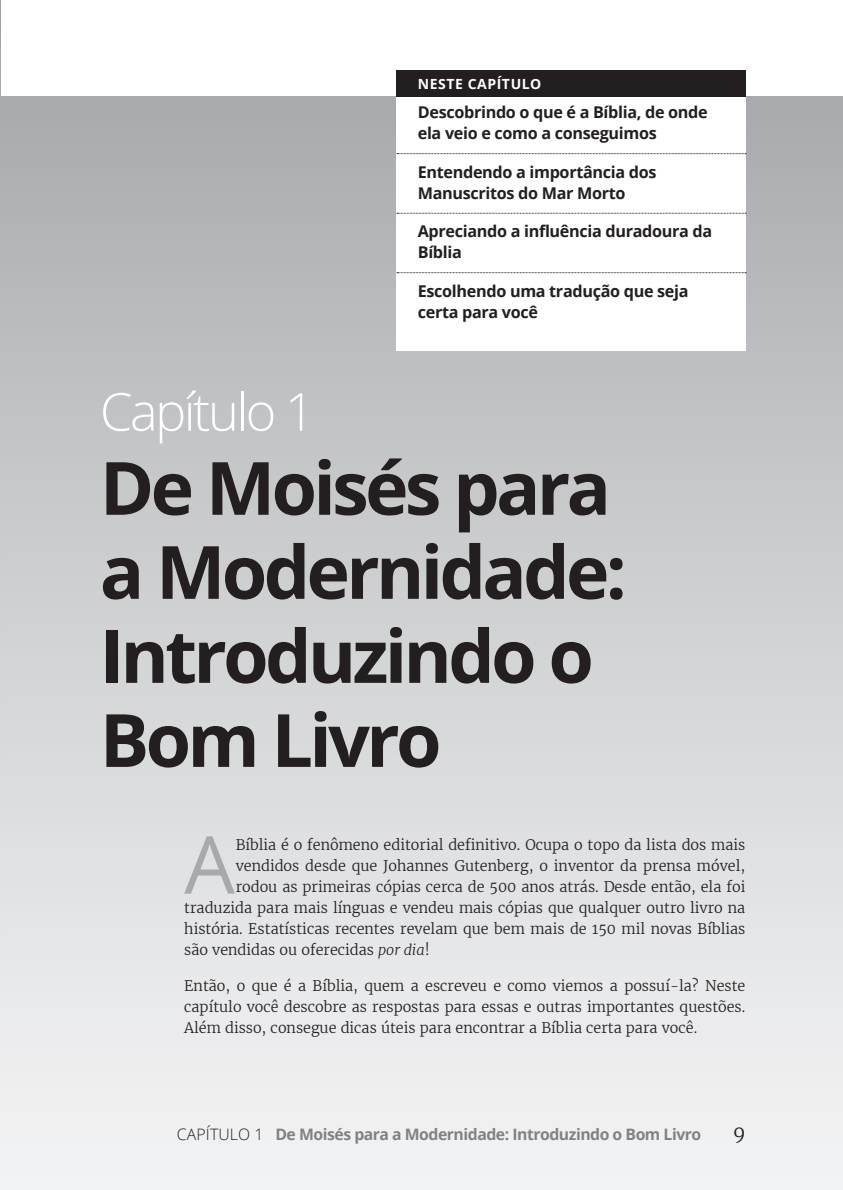
<style>
.page{position:relative;width:843px;height:1190px;background:#fff}
.page>*{position:absolute;margin:0;border:0;box-sizing:border-box;transform-origin:0 0}
.t1{font:79.98px "Open Sans";color:#a8a9ad}
.t2{font:700 73.5px/84px "Open Sans";letter-spacing:-.05em;color:#231f20}
.t3{font:300 52.5px "Open Sans";color:#fff}
.t4{font:300 19.25px "Merriweather";color:#231f20}
.t5{font:700 16.1px/21px "Open Sans";letter-spacing:-.02em;color:#231f20}
.t6{font:700 15.75px "Open Sans";letter-spacing:-.03em;color:#808285}
.t7{font:300 14.35px/21px "Merriweather";color:#231f20;text-align:justify}
.t8{font:700 14px "Open Sans";letter-spacing:.04em;color:#fff}
.s1{font-style:italic}
.s2{font-weight:300;color:#231f20}
</style>
<div class="page">
<div style="left:1px;top:0;width:841px;height:1190px;background:linear-gradient(to bottom,#a5a6aa,#f6f7f8)"></div>
<div style="left:1px;top:0;width:841px;height:96px;background:#fff"></div>
<svg style="left:0;top:1px;width:1px;height:1187px"></svg>
<div style="left:395px;top:96px;width:350px;height:255px;background:#fff"></div>
<svg style="left:397px;top:153px;width:348px;height:1px"></svg>
<svg style="left:397px;top:213px;width:348px;height:1px"></svg>
<svg style="left:397px;top:272px;width:348px;height:1px"></svg>
<div style="left:395px;top:70px;width:350px;height:26px;background:#231f20"></div>
<p class="t8" style="left:417px;top:74px;width:125px">NESTE CAPÍTULO</p>
<p class="t5" style="left:417px;top:102px;width:291px">Descobrindo o que é a Bíblia, de onde ela veio e como a conseguimos</p>
<p class="t5" style="left:417px;top:161px;width:240px">Entendendo a importância dos<br>Manuscritos do Mar Morto</p>
<p class="t5" style="left:417px;top:221px;width:296px">Apreciando a influência duradoura da<br>Bíblia</p>
<p class="t5" style="left:417px;top:280px;width:272px">Escolhendo uma tradução que seja certa para você</p>
<h3 class="t3" style="left:100px;top:376px;width:216px">Capítulo 1</h3>
<h2 class="t2" style="left:100px;top:444px;width:528px">De Moisés para a Modernidade:<br>Introduzindo o<br>Bom Livro</h2>
<h1 class="t1" style="left:184px;top:810px;width:52px">A</h1>
<p class="t7" style="left:235px;top:834px;width:511px">Bíblia é o fenômeno editorial definitivo. Ocupa o topo da lista dos mais</p>
<p class="t7" style="left:235px;top:855px;width:511px">vendidos desde que Johannes Gutenberg, o inventor da prensa móvel,</p>
<p class="t7" style="left:235px;top:876px;width:511px">rodou as primeiras cópias cerca de 500 anos atrás. Desde então, ela foi</p>
<p class="t7" style="left:184px;top:897px;width:562px">traduzida para mais línguas e vendeu mais cópias que qualquer outro livro na</p>
<p class="t7" style="left:184px;top:918px;width:562px">história. Estatísticas recentes revelam que bem mais de 150 mil novas Bíblias</p>
<p class="t7" style="left:184px;top:939px;width:247px">são vendidas ou oferecidas <span class="s1">por dia</span>!</p>
<p class="t7" style="left:184px;top:975px;width:562px">Então, o que é a Bíblia, quem a escreveu e como viemos a possuí-la? Neste capítulo você descobre as respostas para essas e outras importantes questões.<br>Além disso, consegue dicas úteis para encontrar a Bíblia certa para você.</p>
<p class="t6" style="left:177px;top:1123px;width:525px"><span class="s2">Cap ítulo 1</span> De Moisés para a Modernidade: Introduzindo o Bom Livro</p>
<h3 class="t4" style="left:732px;top:1121px;width:14px">9</h3>
</div>
